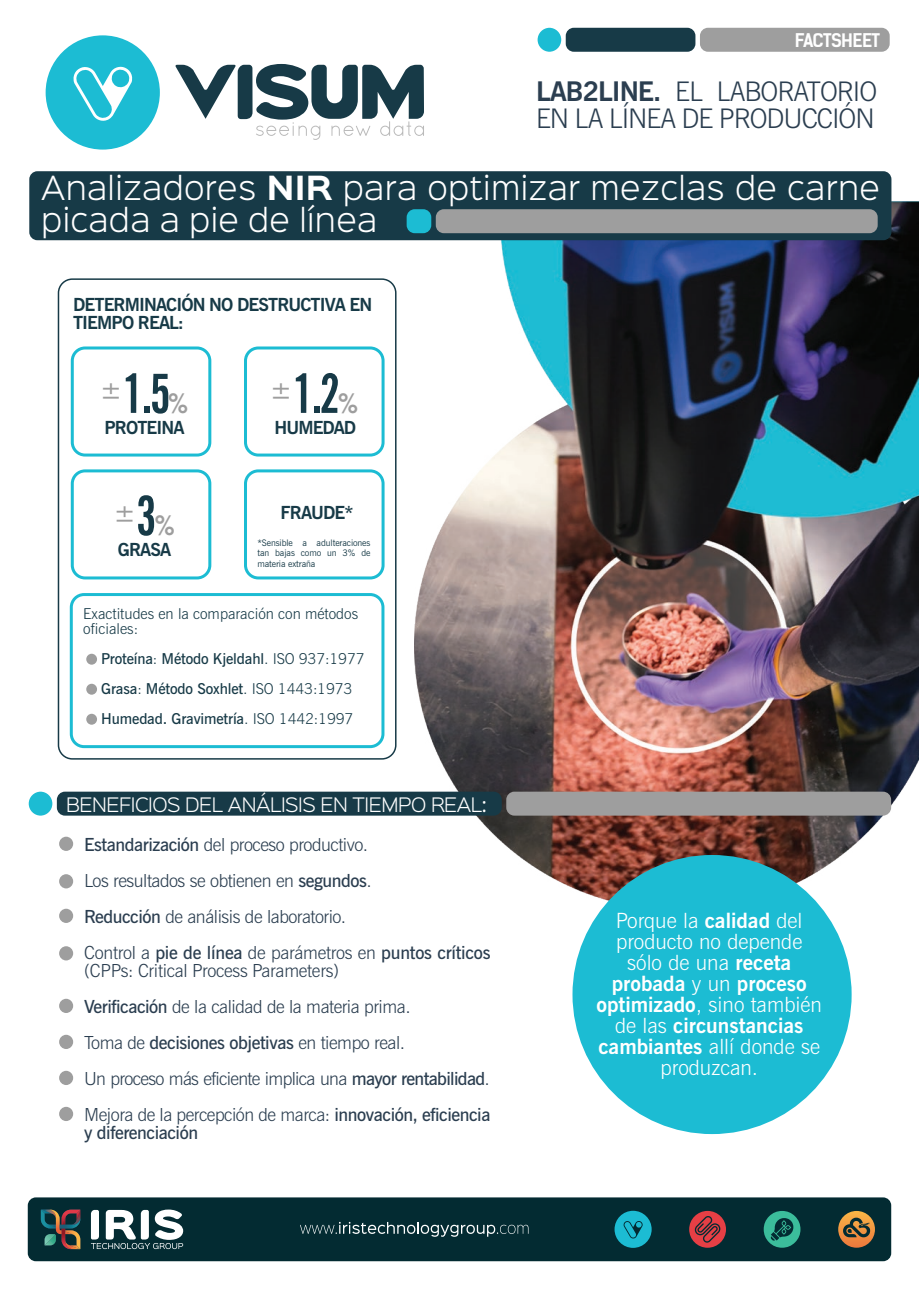
<style>
.page{position:relative;width:919px;height:1289px;background:#fff}
.page>*{position:absolute;margin:0;border:0;box-sizing:border-box;transform-origin:0 0}
.t1{font:700 extra-condensed 54px "News Gothic BT";color:#173a47}
.t2{font:300 30px/31.5px "Sinkin Sans 300";letter-spacing:.01em;color:#fff}
.t3{font:300 27px/27px "News Gothic BT";letter-spacing:-.04em;color:#2b3e50}
.t4{font:700 extra-condensed 27px "News Gothic BT";color:#9e9e9e}
.t5{font:300 21px/21px "News Gothic BT";color:#fff;text-align:center}
.t6{font:300 18px/36px "News Gothic BT";letter-spacing:-.025em;color:#2b3e50}
.t7{font:700 18px/18px "News Gothic BT";letter-spacing:-.05em;color:#173a47}
.t8{font:300 18px "Sinkin Sans 300";letter-spacing:-.025em;color:#fff}
.t9{font:600 18px "News Gothic BT";letter-spacing:-.025em;color:#2b3e50}
.t10{font:700 18px "Kelson Sans";letter-spacing:-.035em;color:#fff}
.t11{font:600 15px/30px "News Gothic BT";letter-spacing:-.01em;color:#173a47}
.t12{font:300 15px/15px "News Gothic BT";color:#173a47}
.t13{font:9px/10.5px "News Gothic BT";letter-spacing:-.01em;color:#173a47;text-align:justify}
.s1{font-weight:700}
.s2{font-family:"Sinkin Sans 700";font-weight:700}
.s3{font-size:27px;color:#9e9e9e}
.s4{font-size:54px;color:#173a47}
.s5{font-weight:300}
.s6{font-weight:600}
</style>
<div class="page">
<div style="left:700px;top:28px;width:189px;height:24px;background:#9e9e9e;border-radius:8px"></div>
<div style="left:565px;top:28px;width:130px;height:24px;background:#173a47;border-radius:8px"></div>
<div style="left:537px;top:28px;width:24px;height:24px;background:#1cbcd3;border-radius:12px"></div>
<svg style="left:175px;top:64px;width:249px;height:76px"></svg>
<svg style="left:46px;top:35px;width:114px;height:115px"></svg>
<div style="left:28px;top:1197px;width:863px;height:64px;background:#032b32;border-radius:8px"></div>
<svg style="left:91px;top:1209px;width:92px;height:39px"></svg>
<svg style="left:41px;top:1209px;width:39px;height:40px"></svg>
<svg style="left:689px;top:1210px;width:37px;height:37px"></svg>
<svg style="left:763px;top:1211px;width:37px;height:36px"></svg>
<svg style="left:614px;top:1210px;width:37px;height:37px"></svg>
<svg style="left:838px;top:1211px;width:36px;height:36px"></svg>
<svg style="left:300px;top:1221px;width:228px;height:15px"></svg>
<img style="left:414px;top:201px;width:504px;height:708px">
<div style="left:29px;top:171px;width:862px;height:69px;background:#173a47;border-radius:8px"></div>
<div style="left:70px;top:593px;width:314px;height:155px;border:3px solid #1cbcd3;border-radius:13px"></div>
<div style="left:71px;top:469px;width:140px;height:110px;border:3px solid #1cbcd3;border-radius:13px"></div>
<div style="left:244px;top:469px;width:140px;height:110px;border:3px solid #1cbcd3;border-radius:13px"></div>
<div style="left:71px;top:346px;width:140px;height:110px;border:3px solid #1cbcd3;border-radius:13px"></div>
<div style="left:244px;top:346px;width:140px;height:110px;border:3px solid #1cbcd3;border-radius:13px"></div>
<div style="left:506px;top:791px;width:385px;height:24px;background:#9e9e9e;border-radius:8px"></div>
<div style="left:57px;top:791px;width:444px;height:24px;background:#173a47;border-radius:8px"></div>
<div style="left:29px;top:791px;width:23px;height:24px;background:#1cbcd3;border-radius:12px"></div>
<div style="left:59px;top:836px;width:14px;height:15px;background:#9e9e9e;border-radius:7px"></div>
<div style="left:86px;top:653px;width:11px;height:11px;background:#9e9e9e;border-radius:5px"></div>
<div style="left:86px;top:683px;width:11px;height:11px;background:#9e9e9e;border-radius:5px"></div>
<div style="left:86px;top:713px;width:11px;height:11px;background:#9e9e9e;border-radius:5px"></div>
<div style="left:59px;top:874px;width:14px;height:14px;background:#9e9e9e;border-radius:7px"></div>
<div style="left:59px;top:908px;width:14px;height:15px;background:#9e9e9e;border-radius:7px"></div>
<div style="left:59px;top:946px;width:14px;height:14px;background:#9e9e9e;border-radius:7px"></div>
<div style="left:59px;top:998px;width:14px;height:15px;background:#9e9e9e;border-radius:7px"></div>
<div style="left:59px;top:1034px;width:14px;height:15px;background:#9e9e9e;border-radius:7px"></div>
<div style="left:59px;top:1070px;width:14px;height:15px;background:#9e9e9e;border-radius:7px"></div>
<div style="left:59px;top:1106px;width:14px;height:15px;background:#9e9e9e;border-radius:7px"></div>
<div style="left:58px;top:278px;width:338px;height:481px;border:2px solid #173a47;border-radius:14px"></div>
<div style="left:572px;top:855px;width:279px;height:279px;background:#1cbcd3;border-radius:50%"></div>
<div style="left:436px;top:209px;width:441px;height:24px;background:#9e9e9e;border-radius:8px"></div>
<div style="left:406px;top:209px;width:25px;height:24px;background:#1cbcd3;border-radius:8px"></div>
<p class="t10" style="left:794px;top:29px;width:87px">FACTSHEET</p>
<h3 class="t3" style="left:536px;top:78px;width:343px"><span class="s1">LAB2LINE.</span> EL LABORATORIO<br>EN LA LÍNEA DE PRODUCCIÓN</h3>
<h2 class="t2" style="left:41px;top:170px;width:840px">Analizadores <span class="s2">NIR</span> para optimizar mezclas de carne picada a pie de línea</h2>
<p class="t7" style="left:73px;top:295px;width:300px">DETERMINACIÓN NO DESTRUCTIVA EN<br>TIEMPO REAL:</p>
<h1 class="t1" style="left:100px;top:361px;width:89px"><sup>±</sup>1.5<span class="s3">%</span></h1>
<h1 class="t1" style="left:270px;top:361px;width:89px"><sup>±</sup>1.2<span class="s3">%</span></h1>
<p class="t7" style="left:104px;top:418px;width:82px">PROTEINA</p>
<p class="t7" style="left:274px;top:418px;width:83px">HUMEDAD</p>
<h3 class="t4" style="left:113px;top:502px;width:63px">±<span class="s4">3</span>%</h3>
<p class="t7" style="left:280px;top:503px;width:74px">FRAUDE*</p>
<p class="t7" style="left:118px;top:540px;width:55px">GRASA</p>
<p class="t13" style="left:257px;top:537px;width:115px">*Sensible a adulteraciones tan bajas como un 3% de materia extraña</p>
<p class="t12" style="left:83px;top:606px;width:276px">Exactitudes en la comparación con métodos oficiales:</p>
<p class="t11" style="left:101px;top:644px;width:265px">Proteína<span class="s5">:</span> Método Kjeldahl<span class="s5">. ISO 937:1977<br></span>Grasa<span class="s5">:</span> Método Soxhlet<span class="s5">. ISO 1443:1973<br></span>Humedad. Gravimetría<span class="s5">. ISO 1442:1997</span></p>
<p class="t8" style="left:66px;top:789px;width:422px">BENEFICIOS DEL ANÁLISIS EN TIEMPO REAL:</p>
<p class="t6" style="left:84px;top:826px;width:408px"><span class="s6">Estandarización</span> del proceso productivo.<br>Los resultados se obtienen en <span class="s6">segundos</span>.<br><span class="s6">Reducción</span> de análisis de laboratorio.<br>Control a <span class="s6">pie de línea</span> de parámetros en <span class="s6">puntos críticos</span></p>
<p class="t6" style="left:84px;top:952px;width:408px">(CPPs: Critical Process Parameters)<br><span class="s6">Verificación</span> de la calidad de la materia prima.<br>Toma de <span class="s6">decisiones objetivas</span> en tiempo real.<br>Un proceso más eficiente implica una <span class="s6">mayor rentabilidad</span>.<br>Mejora de la percepción de marca: <span class="s6">innovación, eficiencia</span></p>
<p class="t9" style="left:84px;top:1121px;width:115px">y diferenciación</p>
<p class="t5" style="left:596px;top:909px;width:227px">Porque la <span class="s1">calidad</span> del producto no depende sólo de una <span class="s1">receta probada</span> y un <span class="s1">proceso optimizado</span>, sino también de las <span class="s1">circunstancias cambiantes</span> allí donde se produzcan.</p>
</div>
